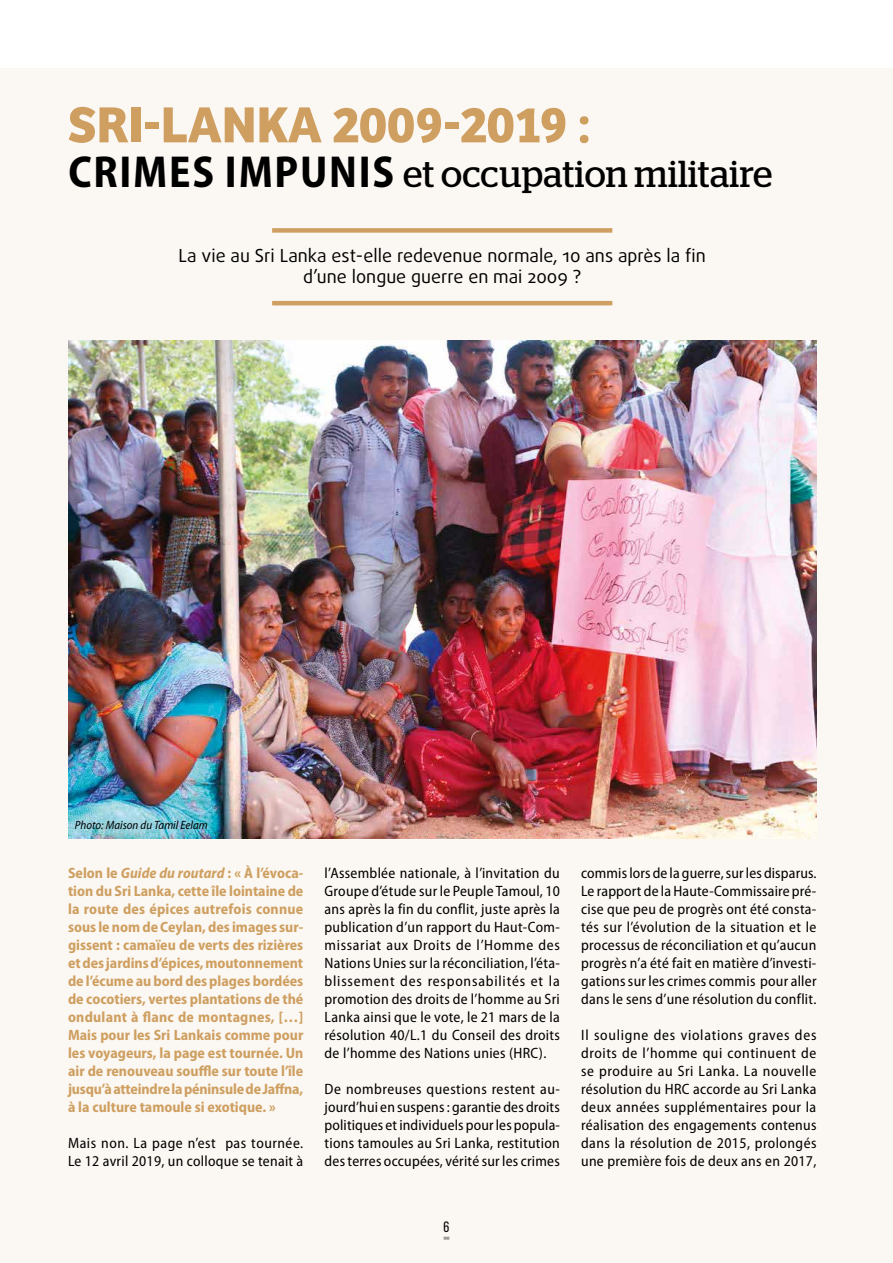
<style>
.page{position:relative;width:893px;height:1263px;background:#fff}
.page>*{position:absolute;margin:0;border:0;box-sizing:border-box;transform-origin:0 0}
.t1{font:700 52.5px "Bree";color:#ce9f60}
.t2{font:37.5px "Stag";letter-spacing:.01em;color:#000}
.t3{font:18px/21px "Daxline Pro";color:#000;text-align:center}
.t4{font:semi-condensed 15px/18px "Myriad Pro";letter-spacing:.02em;color:#000;text-align:justify}
.t5{font:700 semi-condensed 15px/18px "Myriad Pro";letter-spacing:-.01em;color:#ce9f60;text-align:justify}
.t6{font:15px "Bebas Neue";color:#000}
.t7{font:italic semi-condensed 12px "Myriad Pro";color:#000}
.s1{font-family:"Myriad Pro";font-weight:700;font-stretch:semi-condensed;font-size:45px}
.s2{font-style:italic}
</style>
<div class="page">
<div style="left:0;top:68px;width:893px;height:1195px;background:#fbf7f2"></div>
<div style="left:272px;top:228px;width:340px;height:5px;background:#ce9f60"></div>
<hr style="left:272px;top:301px;width:340px;height:4px;background:#ce9f60">
<img style="left:68px;top:340px;width:748px;height:499px">
<svg style="left:444px;top:1237px;width:5px;height:3px"></svg>
<h1 class="t1" style="left:68px;top:93px;width:524px">SRI-LANKA 2009-2019 :</h1>
<h2 class="t2" style="left:68px;top:152px;width:705px"><span class="s1">CRIMES IMPUNIS</span> et occupation militaire</h2>
<p class="t3" style="left:179px;top:245px;width:529px">La vie au Sri Lanka est-elle redevenue normale, 10 ans après la fin d’une longue guerre en mai 2009 ?</p>
<p class="t7" style="left:75px;top:818px;width:134px">Photo: Maison du Tamil Eelam</p>
<p class="t5" style="left:68px;top:863px;width:237px">Selon le <span class="s2">Guide du routard</span> : « À l’évoca&shy;tion du Sri Lanka, cette île lointaine de la route des épices autrefois connue sous le nom de Ceylan, des images sur&shy;gissent : camaïeu de verts des rizières et des jardins d’épices, moutonnement de l’écume au bord des plages bordées de cocotiers, vertes plantations de thé ondulant à flanc de montagnes, […] Mais pour les Sri Lankais comme pour les voyageurs, la page est tournée. Un air de renouveau souffle sur toute l’île jusqu’à atteindre la péninsule de Jaffna, à la culture tamoule si exotique. »</p>
<p class="t4" style="left:68px;top:1134px;width:237px">Mais non. La page n’est pas tournée.<br>Le 12 avril 2019, un colloque se tenait à</p>
<p class="t4" style="left:325px;top:864px;width:237px">l’Assemblée nationale, à l’invitation du Groupe d’étude sur le Peuple Tamoul, 10 ans après la fin du conflit, juste après la publication d’un rapport du Haut-Com&shy;missariat aux Droits de l’Homme des Nations Unies sur la réconciliation, l’éta&shy;blissement des responsabilités et la promotion des droits de l’homme au Sri Lanka ainsi que le vote, le 21 mars de la résolution 40/L.1 du Conseil des droits de l’homme des Nations unies (HRC).</p>
<p class="t4" style="left:325px;top:1080px;width:237px">De nombreuses questions restent au&shy;jourd’hui en suspens : garantie des droits politiques et individuels pour les popula&shy;tions tamoules au Sri Lanka, restitution des terres occupées, vérité sur les crimes</p>
<p class="t6" style="left:444px;top:1219px;width:7px">6</p>
<p class="t4" style="left:581px;top:864px;width:237px">commis lors de la guerre, sur les disparus.<br>Le rapport de la Haute-Commissaire pré&shy;cise que peu de progrès ont été consta&shy;tés sur l’évolution de la situation et le processus de réconciliation et qu’aucun progrès n’a été fait en matière d’investi&shy;gations sur les crimes commis pour aller dans le sens d’une résolution du conflit.</p>
<p class="t4" style="left:581px;top:1026px;width:237px">Il souligne des violations graves des droits de l’homme qui continuent de se produire au Sri Lanka. La nouvelle résolution du HRC accorde au Sri Lanka deux années supplémentaires pour la réalisation des engagements contenus dans la résolution de 2015, prolongés une première fois de deux ans en 2017,</p>
</div>
